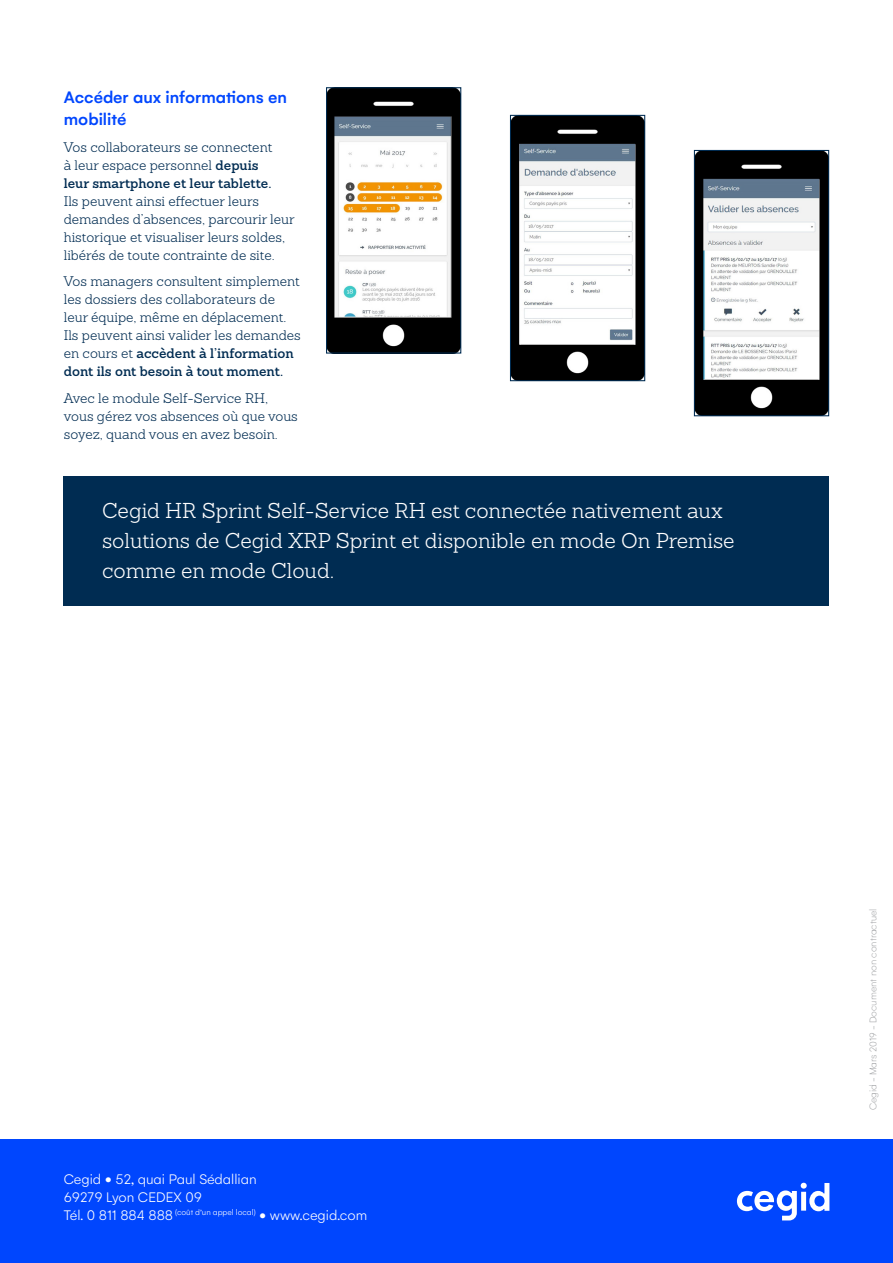
<style>
.page{position:relative;width:893px;height:1263px;background:#fff}
.page>*{position:absolute;margin:0;border:0;box-sizing:border-box;transform-origin:0 0}
.t1{font:300 21px/30px "Sanchez";color:#fff}
.FP_-_Titre_paragraph{font:500 18px/22.5px "Gelion";color:#0046fe}
.t2{font:300 15px "Gelion";color:#fff}
.FP_-_Texte_paragraph{font:300 13.5px/18px "Sanchez";color:#002c52}
.t3{font:100 10.5px "Gelion";color:#939598}
.s1{font-weight:600}
</style>
<div class="page">
<div style="left:0;top:1140px;width:893px;height:123px;background:#0046fe"></div>
<svg style="left:737px;top:1183px;width:92px;height:37px"></svg>
<div style="left:64px;top:476px;width:765px;height:130px;background:#002c52"></div>
<img style="left:328px;top:89px;width:131px;height:263px">
<div style="left:326px;top:87px;width:135px;height:267px;border:1px solid #002c52"></div>
<img style="left:696px;top:152px;width:131px;height:262px">
<div style="left:694px;top:150px;width:135px;height:266px;border:1px solid #002c52"></div>
<img style="left:512px;top:117px;width:131px;height:262px">
<div style="left:510px;top:115px;width:135px;height:266px;border:1px solid #002c52"></div>
<p class="FP_-_Titre_paragraph" style="left:64px;top:85px;width:225px">Accéder aux informations en mobilité</p>
<p class="FP_-_Texte_paragraph" style="left:64px;top:138px;width:232px">Vos collaborateurs se connectent<br>à leur espace personnel <span class="s1">depuis<br>leur smartphone et leur tablette.<br></span>Ils peuvent ainsi effectuer leurs demandes d’absences, parcourir leur historique et visualiser leurs soldes, libérés de toute contrainte de site.</p>
<p class="FP_-_Texte_paragraph" style="left:64px;top:272px;width:239px">Vos managers consultent simplement les dossiers des collaborateurs de leur équipe, même en déplacement.<br>Ils peuvent ainsi valider les demandes en cours et <span class="s1">accèdent à l’information dont ils ont besoin à tout moment.</span></p>
<p class="FP_-_Texte_paragraph" style="left:64px;top:389px;width:236px">Avec le module Self-Service RH, vous gérez vos absences où que vous soyez, quand vous en avez besoin.</p>
<p class="t1" style="left:102px;top:495px;width:634px">Cegid HR Sprint Self-Service RH est connectée nativement aux solutions de Cegid XRP Sprint et disponible en mode On Premise comme en mode Cloud.</p>
<p class="t2" style="left:64px;top:1170px;width:195px">Cegid • 52, quai Paul Sédallian</p>
<p class="t2" style="left:64px;top:1188px;width:140px">69279 Lyon CEDEX 09</p>
<p class="t2" style="left:64px;top:1206px;width:305px">Tél. 0 811 884 888 <sup>(coût</sup> <sup>d’un</sup> <sup>appel</sup> <sup>local)</sup> • www.cegid.com</p>
<p class="t3" style="left:867px;top:1110px;width:203px;rotate:-90deg">Cegid - Mars 2019 - Document non contractuel</p>
</div>
